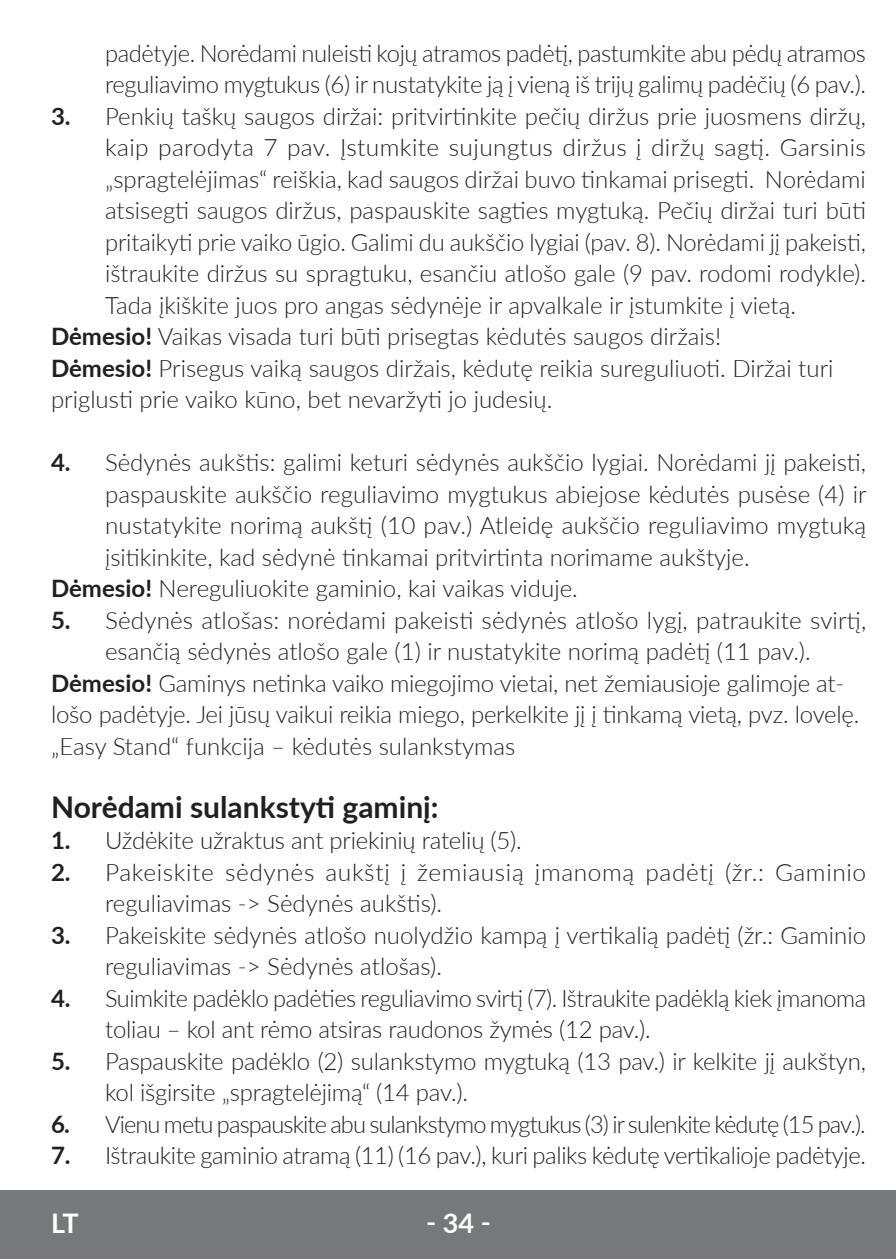
<style>
.page{position:relative;width:896px;height:1259px;background:#fff}
.page>*{position:absolute;margin:0;border:0;box-sizing:border-box;transform-origin:0 0}
.t1{font:700 30px "Lato";color:#231f20}
.t2{font:700 27px "Lato";color:#fff}
.t3{font:300 24px/31.5px "Lato";color:#231f20}
.t4{font:300 24px/31.5px "Lato";letter-spacing:-.02em;color:#231f20}
.t5{font:300 24px/31.5px "Lato";letter-spacing:.025em;color:#231f20}
.t6{font:300 24px "Lato";letter-spacing:-.04em;color:#231f20}
.s1{font-weight:700}
</style>
<div class="page">
<div style="left:0;top:1190px;width:895px;height:69px;background:#76787b"></div>
<p class="t3" style="left:105px;top:37px;width:762px">padėtyje. Norėdami nuleisti kojų atramos padėtį, pastumkite abu pėdų atramos reguliavimo mygtukus (6) ir nustatykite ją į vieną iš trijų galimų padėčių (6 pav.).</p>
<p class="t3" style="left:51px;top:100px;width:816px"><span class="s1">3.</span> Penkių taškų saugos diržai: pritvirtinkite pečių diržus prie juosmens diržų,</p>
<p class="t3" style="left:105px;top:131px;width:762px">kaip parodyta 7 pav. Įstumkite sujungtus diržus į diržų sagtį. Garsinis</p>
<p class="t3" style="left:105px;top:163px;width:762px">„spragtelėjimas“ reiškia, kad saugos diržai buvo tinkamai prisegti. Norėdami</p>
<p class="t3" style="left:105px;top:194px;width:762px">atsisegti saugos diržus, paspauskite sagties mygtuką. Pečių diržai turi būti</p>
<p class="t3" style="left:105px;top:226px;width:762px">pritaikyti prie vaiko ūgio. Galimi du aukščio lygiai (pav. 8). Norėdami jį pakeisti,</p>
<p class="t3" style="left:105px;top:257px;width:762px">ištraukite diržus su spragtuku, esančiu atlošo gale (9 pav. rodomi rodykle).</p>
<p class="t3" style="left:105px;top:289px;width:692px">Tada įkiškite juos pro angas sėdynėje ir apvalkale ir įstumkite į vietą.</p>
<p class="t3" style="left:51px;top:320px;width:671px"><span class="s1">Dėmesio!</span> Vaikas visada turi būti prisegtas kėdutės saugos diržais!</p>
<p class="t3" style="left:51px;top:352px;width:783px"><span class="s1">Dėmesio!</span> Prisegus vaiką saugos diržais, kėdutę reikia sureguliuoti. Diržai turi</p>
<p class="t3" style="left:51px;top:383px;width:503px">priglusti prie vaiko kūno, bet nevaržyti jo judesių.</p>
<p class="t3" style="left:51px;top:446px;width:816px"><span class="s1">4.</span> Sėdynės aukštis: galimi keturi sėdynės aukščio lygiai. Norėdami jį pakeisti,</p>
<p class="t3" style="left:105px;top:478px;width:763px">paspauskite aukščio reguliavimo mygtukus abiejose kėdutės pusėse (4) ir</p>
<p class="t3" style="left:105px;top:509px;width:762px">nustatykite norimą aukštį (10 pav.) Atleidę aukščio reguliavimo mygtuką</p>
<p class="t3" style="left:105px;top:541px;width:646px">įsitikinkite, kad sėdynė tinkamai pritvirtinta norimame aukštyje.</p>
<p class="t3" style="left:51px;top:572px;width:528px"><span class="s1">Dėmesio!</span> Nereguliuokite gaminio, kai vaikas viduje.</p>
<p class="t3" style="left:51px;top:604px;width:816px"><span class="s1">5.</span> Sėdynės atlošas: norėdami pakeisti sėdynės atlošo lygį, patraukite svirtį,</p>
<p class="t3" style="left:105px;top:635px;width:707px">esančią sėdynės atlošo gale (1) ir nustatykite norimą padėtį (11 pav.).</p>
<p class="t3" style="left:51px;top:667px;width:794px"><span class="s1">Dėmesio!</span> Gaminys netinka vaiko miegojimo vietai, net žemiausioje galimoje at-</p>
<p class="t3" style="left:51px;top:698px;width:809px">lošo padėtyje. Jei jūsų vaikui reikia miego, perkelkite jį į tinkamą vietą, pvz. lovelę.</p>
<p class="t3" style="left:51px;top:730px;width:466px">„Easy Stand“ funkcija – kėdutės sulankstymas</p>
<p class="t1" style="left:51px;top:785px;width:389px">Norėdami sulankstyti gaminį:</p>
<p class="t3" style="left:51px;top:824px;width:472px"><span class="s1">1.</span> Uždėkite užraktus ant priekinių ratelių (5).</p>
<p class="t5" style="left:105px;top:856px;width:762px;text-indent:-54px"><span class="s1">2.</span> Pakeiskite sėdynės aukštį į žemiausią įmanomą padėtį (žr.: Gaminio reguliavimas -&gt; Sėdynės aukštis).</p>
<p class="t3" style="left:105px;top:919px;width:762px;text-indent:-54px"><span class="s1">3.</span> Pakeiskite sėdynės atlošo nuolydžio kampą į vertikalią padėtį (žr.: Gaminio reguliavimas -&gt; Sėdynės atlošas).</p>
<p class="t4" style="left:105px;top:982px;width:762px;text-indent:-54px"><span class="s1">4.</span> Suimkite padėklo padėties reguliavimo svirtį (7). Ištraukite padėklą kiek įmanoma toliau – kol ant rėmo atsiras raudonos žymės (12 pav.).</p>
<p class="t3" style="left:105px;top:1045px;width:762px;text-indent:-54px"><span class="s1">5.</span> Paspauskite padėklo (2) sulankstymo mygtuką (13 pav.) ir kelkite jį aukštyn, kol išgirsite „spragtelėjimą“ (14 pav.).</p>
<p class="t6" style="left:51px;top:1108px;width:816px"><span class="s1">6.</span> Vienu metu paspauskite abu sulankstymo mygtukus (3) ir sulenkite kėdutę (15 pav.).</p>
<p class="t3" style="left:51px;top:1139px;width:816px"><span class="s1">7.</span> Ištraukite gaminio atramą (11) (16 pav.), kuri paliks kėdutę vertikalioje padėtyje.</p>
<p class="t2" style="left:51px;top:1207px;width:29px">LT</p>
<p class="t2" style="left:426px;top:1203px;width:66px">‑ 34 ‑</p>
</div>
